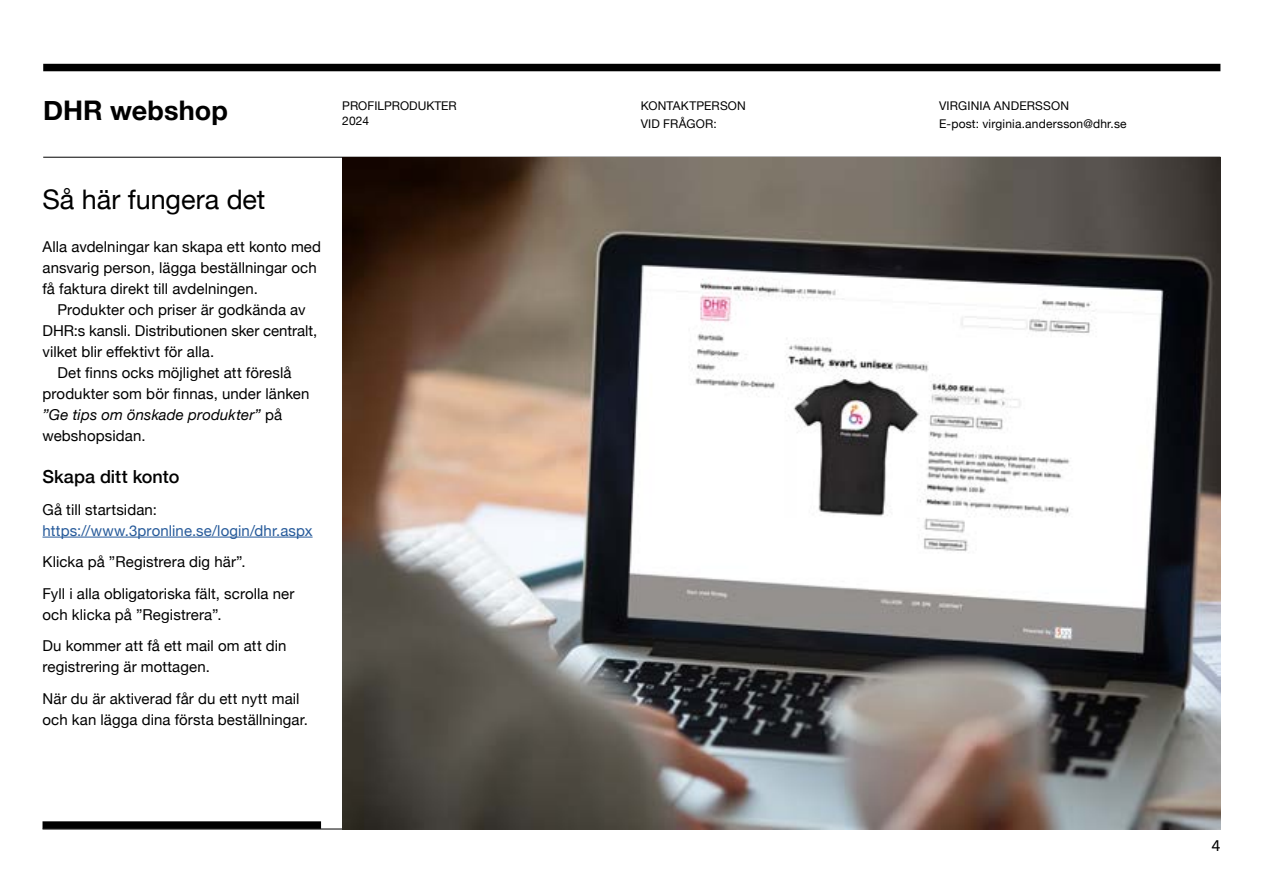
<style>
.page{position:relative;width:1263px;height:893px;background:#fff}
.page>*{position:absolute;margin:0;border:0;box-sizing:border-box;transform-origin:0 0}
.t1{font:27px "Helvetica Neue";letter-spacing:-.005em;color:#000}
.t2{font:700 27px "Helvetica Neue";color:#000}
.t3{font:500 18px "Helvetica Neue";color:#000}
.t4{font:15px/31.5px "Helvetica Neue";letter-spacing:.005em;color:#000}
.t5{font:15px "Helvetica Neue";letter-spacing:.005em;color:#275b9b}
.t6{font:italic 15px "Helvetica Neue";letter-spacing:.01em;color:#000}
.t7{font:15px "Trade Gothic Next LT Pro";color:#000}
.t8{font:12px/14.4px "Helvetica Neue";letter-spacing:.015em;color:#000}
.s1{font-style:normal}
</style>
<div class="page">
<div style="left:43px;top:64px;width:1177px;height:7px;background:#000"></div>
<hr style="left:43px;top:157px;width:1177px;height:1px;background:#000">
<hr style="left:43px;top:829px;width:1177px;height:1px;background:#000">
<div style="left:43px;top:821px;width:278px;height:8px;background:#000"></div>
<img style="left:342px;top:157px;width:878px;height:672px">
<hr style="left:43px;top:537px;width:270px;height:1px;background:#275b9b">
<h1 class="t2" style="left:43px;top:90px;width:186px">DHR webshop</h1>
<p class="t8" style="left:342px;top:100px;width:116px">PROFILPRODUKTER<br>2024</p>
<p class="t8" style="left:641px;top:98px;width:107px;line-height:18px">KONTAKTPERSON<br>VID FRÅGOR:</p>
<p class="t8" style="left:939px;top:100px;width:132px">VIRGINIA ANDERSSON</p>
<p class="t8" style="left:939px;top:118px;width:189px">E-post: virginia.andersson@dhr.se</p>
<h1 class="t1" style="left:43px;top:179px;width:224px">Så här fungera det</h1>
<p class="t4" style="left:43px;top:237px;width:280px;line-height:21px">Alla avdelningar kan skapa ett konto med ansvarig person, lägga beställningar och få faktura direkt till avdelningen.</p>
<p class="t4" style="left:58px;top:295px;width:250px">Produkter och priser är godkända av</p>
<p class="t4" style="left:43px;top:316px;width:276px">DHR:s kansli. Distributionen sker centralt,</p>
<p class="t4" style="left:43px;top:337px;width:173px">vilket blir effektivt för alla.</p>
<p class="t4" style="left:58px;top:358px;width:236px">Det finns ocks möjlighet att föreslå</p>
<p class="t4" style="left:43px;top:379px;width:269px">produkter som bör finnas, under länken</p>
<p class="t6" style="left:43px;top:404px;width:241px">”Ge tips om önskade produkter” <span class="s1">på</span></p>
<p class="t4" style="left:43px;top:421px;width:104px">webshopsidan.</p>
<p class="t3" style="left:43px;top:462px;width:138px">Skapa ditt konto</p>
<p class="t4" style="left:43px;top:494px;width:116px">Gå till startsidan:</p>
<p class="t5" style="left:43px;top:519px;width:272px">https://www.3pronline.se/login/dhr.aspx</p>
<p class="t4" style="left:43px;top:547px;width:253px">Klicka på ”Registrera dig här”.<br>Fyll i alla obligatoriska fält, scrolla ner</p>
<p class="t4" style="left:43px;top:599px;width:246px">och klicka på ”Registrera”.<br>Du kommer att få ett mail om att din</p>
<p class="t4" style="left:43px;top:652px;width:259px">registrering är mottagen.<br>När du är aktiverad får du ett nytt mail</p>
<p class="t4" style="left:43px;top:704px;width:267px">och kan lägga dina första beställningar.</p>
<p class="t7" style="left:1212px;top:835px;width:10px">4</p>
</div>
